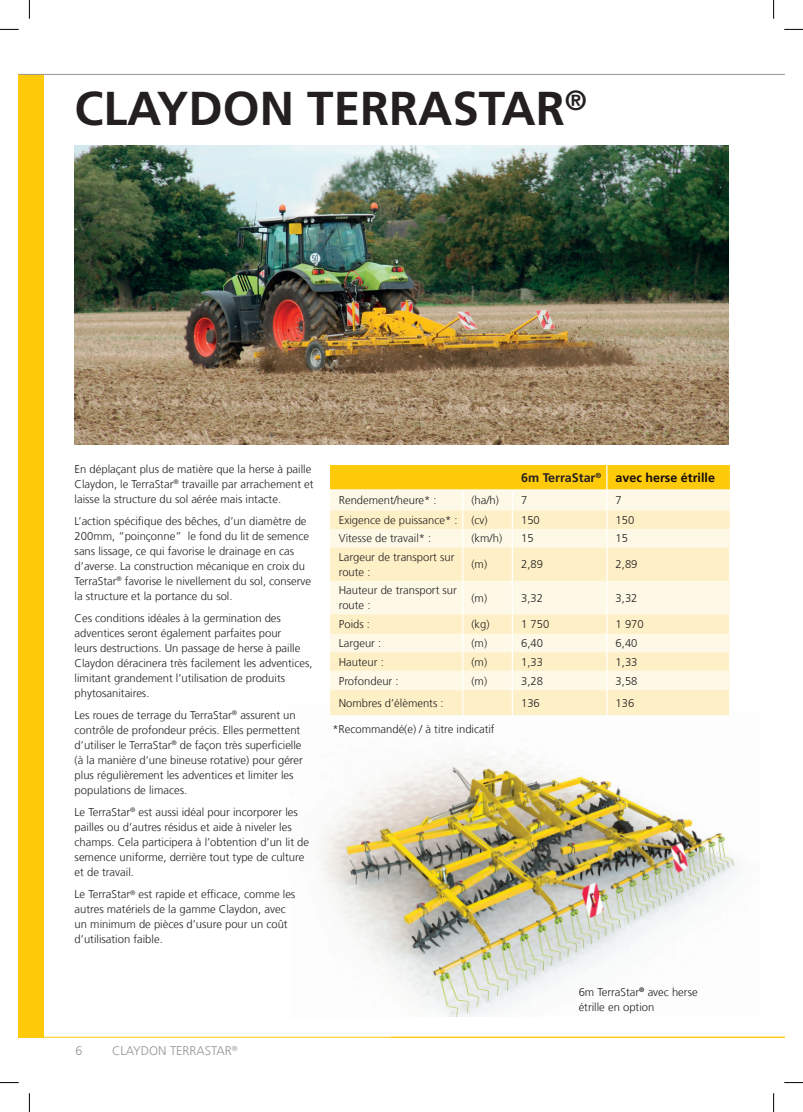
<style>
.page{position:relative;width:803px;height:1112px;background:#fff}
.page>*{position:absolute;margin:0;border:0;box-sizing:border-box;transform-origin:0 0}
.t1{font:700 47.5px "Frutiger LT Com";color:#231f20}
.t2{font:700 12.5px "Frutiger LT Com";color:#110a0c}
.t3{font:300 12.5px "Frutiger LT Com";color:#939598}
.t4{font:300 11.25px/15px "Frutiger LT Com";color:#231f20}
.s1{color:#231f20}
</style>
<div class="page">
<img style="left:75px;top:145px;width:653px;height:300px">
<img style="left:318px;top:715px;width:420px;height:302px">
<div style="left:19px;top:74px;width:25px;height:962px;background:#feca0a"></div>
<hr style="left:19px;top:74px;width:765px;height:1px;background:#939598">
<svg style="left:330px;top:547px;width:400px;height:168px;fill:#fef0c6"></svg>
<hr style="left:462px;top:580px;width:1px;height:34px;background:#fff">
<hr style="left:512px;top:580px;width:1px;height:34px;background:#fff">
<hr style="left:606px;top:580px;width:1px;height:34px;background:#fff">
<hr style="left:462px;top:547px;width:1px;height:33px;background:#fff">
<hr style="left:512px;top:547px;width:1px;height:33px;background:#fff">
<hr style="left:606px;top:547px;width:1px;height:33px;background:#fff">
<hr style="left:729px;top:547px;width:1px;height:33px;background:#fff">
<svg style="left:729px;top:614px;width:1px;height:19px"></svg>
<svg style="left:729px;top:652px;width:1px;height:18px"></svg>
<svg style="left:462px;top:614px;width:1px;height:101px"></svg>
<svg style="left:512px;top:614px;width:1px;height:101px"></svg>
<svg style="left:606px;top:614px;width:1px;height:101px"></svg>
<svg style="left:729px;top:690px;width:1px;height:25px"></svg>
<svg style="left:330px;top:465px;width:400px;height:82px"></svg>
<hr style="left:330px;top:489px;width:133px;height:1px;background:#fff">
<hr style="left:463px;top:489px;width:49px;height:1px;background:#fff">
<hr style="left:512px;top:489px;width:95px;height:1px;background:#fff">
<hr style="left:607px;top:489px;width:123px;height:1px;background:#fff">
<div style="left:612px;top:469px;width:113px;height:18px;background:#feca0a"></div>
<hr style="left:19px;top:1036px;width:765px;height:1px;background:#feca0a">
<svg style="left:0;top:29px;width:19px;height:1px"></svg>
<svg style="left:784px;top:29px;width:19px;height:1px"></svg>
<svg style="left:0;top:1082px;width:19px;height:1px"></svg>
<svg style="left:784px;top:1082px;width:19px;height:1px"></svg>
<svg style="left:29px;top:0;width:1px;height:19px"></svg>
<svg style="left:29px;top:1093px;width:1px;height:18px"></svg>
<svg style="left:773px;top:0;width:1px;height:19px"></svg>
<svg style="left:773px;top:1093px;width:1px;height:18px"></svg>
<h1 class="t1" style="left:74px;top:81px;width:514px">CLAYDON TERRASTAR<sup>®</sup></h1>
<p class="t4" style="left:75px;top:461px;width:240px">En déplaçant plus de matière que la herse à paille<br>Claydon, le TerraStar<sup>®</sup> travaille par arrachement et laisse la structure du sol aérée mais intacte.</p>
<p class="t4" style="left:75px;top:513px;width:238px">L’action spécifique des bêches, d’un diamètre de 200mm, “poinçonne” le fond du lit de semence sans lissage, ce qui favorise le drainage en cas d’averse. La construction mécanique en croix du TerraStar<sup>®</sup> favorise le nivellement du sol, conserve la structure et la portance du sol.</p>
<p class="t4" style="left:75px;top:610px;width:239px">Ces conditions idéales à la germination des adventices seront également parfaites pour<br>leurs destructions. Un passage de herse à paille Claydon déracinera très facilement les adventices, limitant grandement l’utilisation de produits phytosanitaires.</p>
<p class="t4" style="left:75px;top:707px;width:230px">Les roues de terrage du TerraStar<sup>®</sup> assurent un contrôle de profondeur précis. Elles permettent d’utiliser le TerraStar<sup>®</sup> de façon très superficielle (à la manière d’une bineuse rotative) pour gérer plus régulièrement les adventices et limiter les populations de limaces.</p>
<p class="t4" style="left:75px;top:804px;width:236px">Le TerraStar<sup>®</sup> est aussi idéal pour incorporer les pailles ou d’autres résidus et aide à niveler les champs. Cela participera à l’obtention d’un lit de semence uniforme, derrière tout type de culture et de travail.</p>
<p class="t4" style="left:75px;top:886px;width:222px">Le TerraStar<sup>®</sup> est rapide et efficace, comme les autres matériels de la gamme Claydon, avec un minimum de pièces d’usure pour un coût d’utilisation faible.</p>
<p class="t3" style="left:75px;top:1043px;width:8px">6</p>
<p class="t3" style="left:112px;top:1043px;width:127px">CLAYDON TERRASTAR<sup>®</sup></p>
<p class="t2" style="left:521px;top:470px;width:195px"><span class="s1">6m TerraStar</span><sup>®</sup> avec herse étrille</p>
<p class="t4" style="left:339px;top:493px;width:99px">Rendement/heure* :</p>
<p class="t4" style="left:471px;top:493px;width:29px">(ha/h)</p>
<p class="t4" style="left:521px;top:493px;width:8px">7</p>
<p class="t4" style="left:616px;top:493px;width:8px">7</p>
<p class="t4" style="left:339px;top:512px;width:150px">Exigence de puissance* : (cv)</p>
<p class="t4" style="left:521px;top:512px;width:20px">150</p>
<p class="t4" style="left:616px;top:512px;width:20px">150</p>
<p class="t4" style="left:339px;top:531px;width:94px">Vitesse de travail* :</p>
<p class="t4" style="left:471px;top:531px;width:32px">(km/h)</p>
<p class="t4" style="left:521px;top:531px;width:14px">15</p>
<p class="t4" style="left:616px;top:531px;width:14px">15</p>
<p class="t4" style="left:339px;top:549px;width:117px">Largeur de transport sur route :</p>
<p class="t4" style="left:471px;top:557px;width:17px">(m)</p>
<p class="t4" style="left:521px;top:557px;width:23px">2,89</p>
<p class="t4" style="left:616px;top:557px;width:23px">2,89</p>
<p class="t4" style="left:339px;top:583px;width:120px">Hauteur de transport sur route :</p>
<p class="t4" style="left:471px;top:590px;width:17px">(m)</p>
<p class="t4" style="left:521px;top:590px;width:23px">3,32</p>
<p class="t4" style="left:616px;top:590px;width:23px">3,32</p>
<p class="t4" style="left:339px;top:616px;width:33px">Poids :</p>
<p class="t4" style="left:471px;top:616px;width:20px">(kg)</p>
<p class="t4" style="left:521px;top:616px;width:30px">1 750</p>
<p class="t4" style="left:616px;top:616px;width:30px">1 970</p>
<p class="t4" style="left:339px;top:635px;width:44px">Largeur :</p>
<p class="t4" style="left:471px;top:635px;width:17px">(m)</p>
<p class="t4" style="left:521px;top:635px;width:23px">6,40</p>
<p class="t4" style="left:616px;top:635px;width:23px">6,40</p>
<p class="t4" style="left:339px;top:654px;width:47px">Hauteur :</p>
<p class="t4" style="left:471px;top:654px;width:17px">(m)</p>
<p class="t4" style="left:521px;top:654px;width:23px">1,33</p>
<p class="t4" style="left:616px;top:654px;width:23px">1,33</p>
<p class="t4" style="left:339px;top:673px;width:61px">Profondeur :</p>
<p class="t4" style="left:471px;top:673px;width:17px">(m)</p>
<p class="t4" style="left:521px;top:673px;width:23px">3,28</p>
<p class="t4" style="left:616px;top:673px;width:23px">3,58</p>
<p class="t4" style="left:339px;top:695px;width:106px">Nombres d’élèments :</p>
<p class="t4" style="left:521px;top:695px;width:20px">136</p>
<p class="t4" style="left:616px;top:695px;width:20px">136</p>
<p class="t4" style="left:332px;top:721px;width:164px">*Recommandé(e) / à titre indicatif</p>
<p class="t4" style="left:579px;top:983px;width:120px">6m TerraStar<sup>®</sup> avec herse étrille en option</p>
</div>
